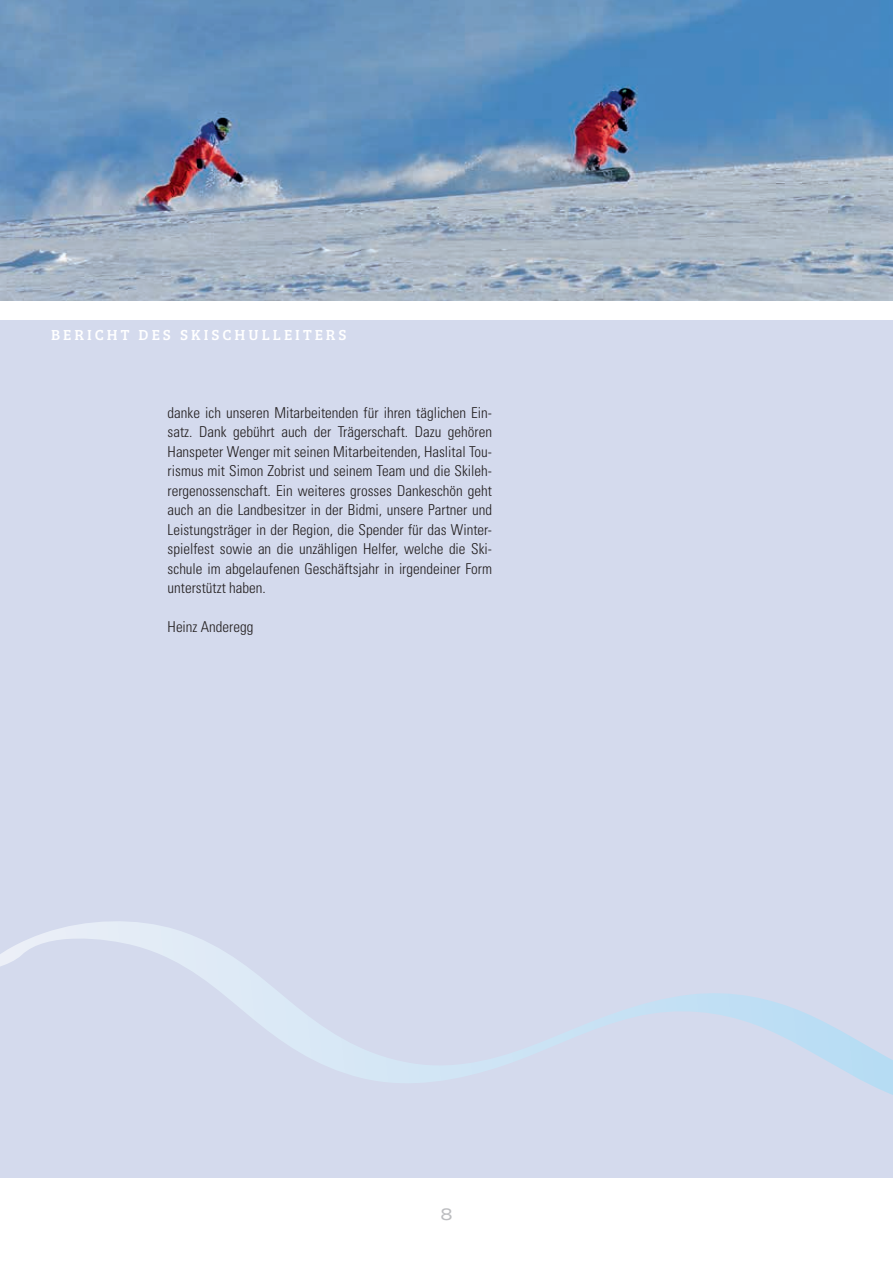
<style>
.page{position:relative;width:893px;height:1263px;background:#fff}
.page>*{position:absolute;margin:0;border:0;box-sizing:border-box;transform-origin:0 0}
.t1{font:expanded 16.5px "Univers LT Std";color:#bcbdc0}
.t2{font:300 condensed 15px/19.5px "Univers LT Std";color:#231f20;text-align:justify}
.t3{font:15px "Bree Serif";letter-spacing:.2em;color:#fff}
</style>
<div class="page">
<div style="left:0;top:320px;width:893px;height:858px;background:#d4daed"></div>
<svg style="left:0;top:921px;width:893px;height:174px"></svg>
<img style="left:0;top:0;width:893px;height:301px">
<p class="t3" style="left:51px;top:323px;width:297px">BERICHT DES SKISCHULLEITERS</p>
<p class="t2" style="left:168px;top:403px;width:326px">danke ich unseren Mitarbeitenden für ihren täglichen Ein&shy;satz. Dank gebührt auch der Trägerschaft. Dazu gehören Hanspeter Wenger mit seinen Mitarbeitenden, Haslital Tou&shy;rismus mit Simon Zobrist und seinem Team und die Skileh&shy;rergenossenschaft. Ein weiteres grosses Dankeschön geht auch an die Landbesitzer in der Bidmi, unsere Partner und Leistungsträger in der Region, die Spender für das Winter&shy;spielfest sowie an die unzähligen Helfer, welche die Ski&shy;schule im abgelaufenen Geschäftsjahr in irgendeiner Form unterstützt haben.</p>
<p class="t2" style="left:168px;top:617px;width:87px">Heinz Anderegg</p>
<p class="t1" style="left:440px;top:1204px;width:14px">8</p>
</div>
